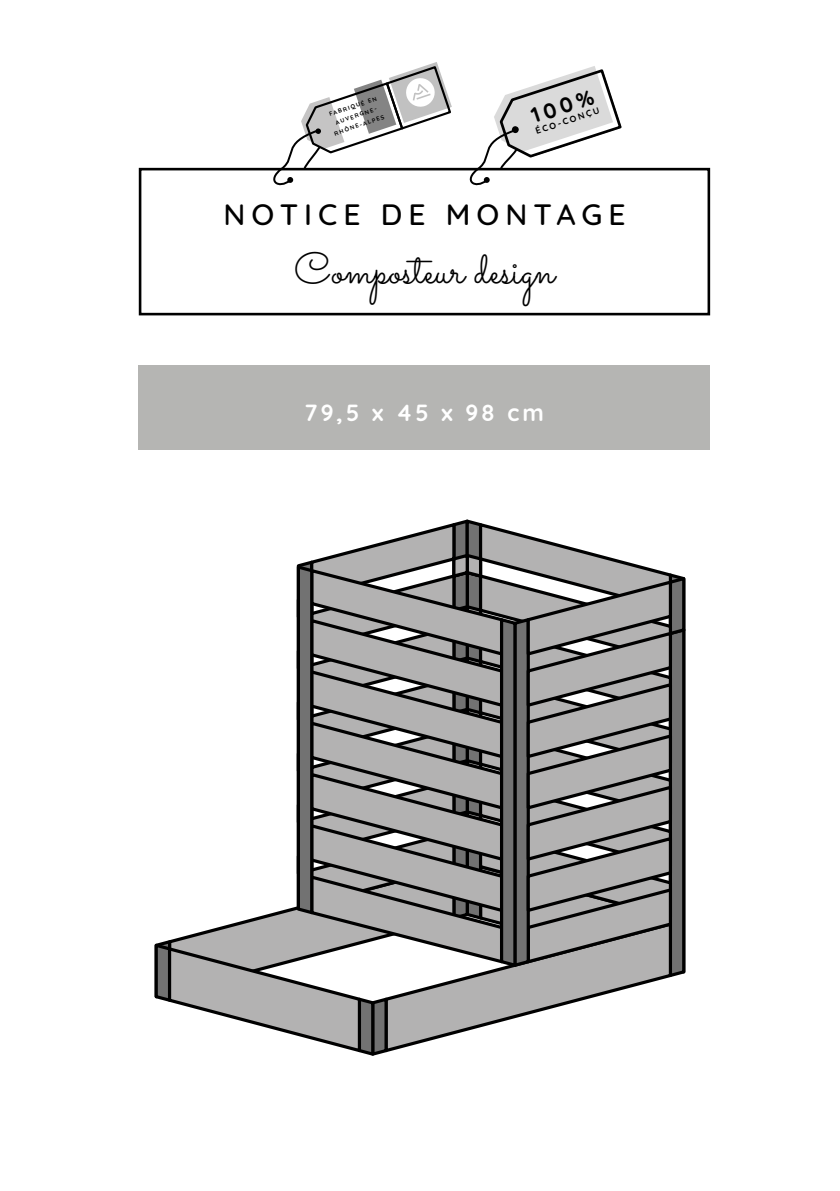
<style>
.page{position:relative;width:840px;height:1191px;background:#fff}
.page>*{position:absolute;margin:0;border:0;box-sizing:border-box;transform-origin:0 0}
.t1{font:44px "Sacramento";color:#000}
.t2{font:500 30px "Quicksand";letter-spacing:.2em;color:#000}
.t3{font:700 23.2px "Quicksand";letter-spacing:.13em;color:#fff}
.t4{font:700 21.4px "Quicksand";color:#000}
.t5{font:700 9px "Quicksand";color:#000}
.t6{font:700 6px/9.8px "Quicksand";color:#000;text-align:center}
</style>
<div class="page">
<svg style="left:154px;top:519px;width:532px;height:537px"></svg>
<div style="left:139px;top:365px;width:570px;height:85px;background:#b5b5b3"></div>
<div style="left:139px;top:168px;width:570px;height:147px;border:3px solid #000"></div>
<svg style="left:459px;top:66px;width:163px;height:120px"></svg>
<svg style="left:263px;top:62px;width:189px;height:124px"></svg>
<p class="t6" style="left:326px;top:110px;width:54px;rotate:-19deg">FABRIQUÉ EN<br>AUVERGNE-<br>RHÔNE-ALPES</p>
<h3 class="t4" style="left:526px;top:99px;width:66px;rotate:-18deg">100%</h3>
<h3 class="t5" style="left:533px;top:124px;width:68px;rotate:-18deg">ÉCO-CONÇU</h3>
<h2 class="t2" style="left:223px;top:190px;width:403px">NOTICE DE MONTAGE</h2>
<h1 class="t1" style="left:294px;top:242px;width:262px">Composteur design</h1>
<h3 class="t3" style="left:304px;top:394px;width:241px">79,5 x 45 x 98 cm</h3>
</div>
